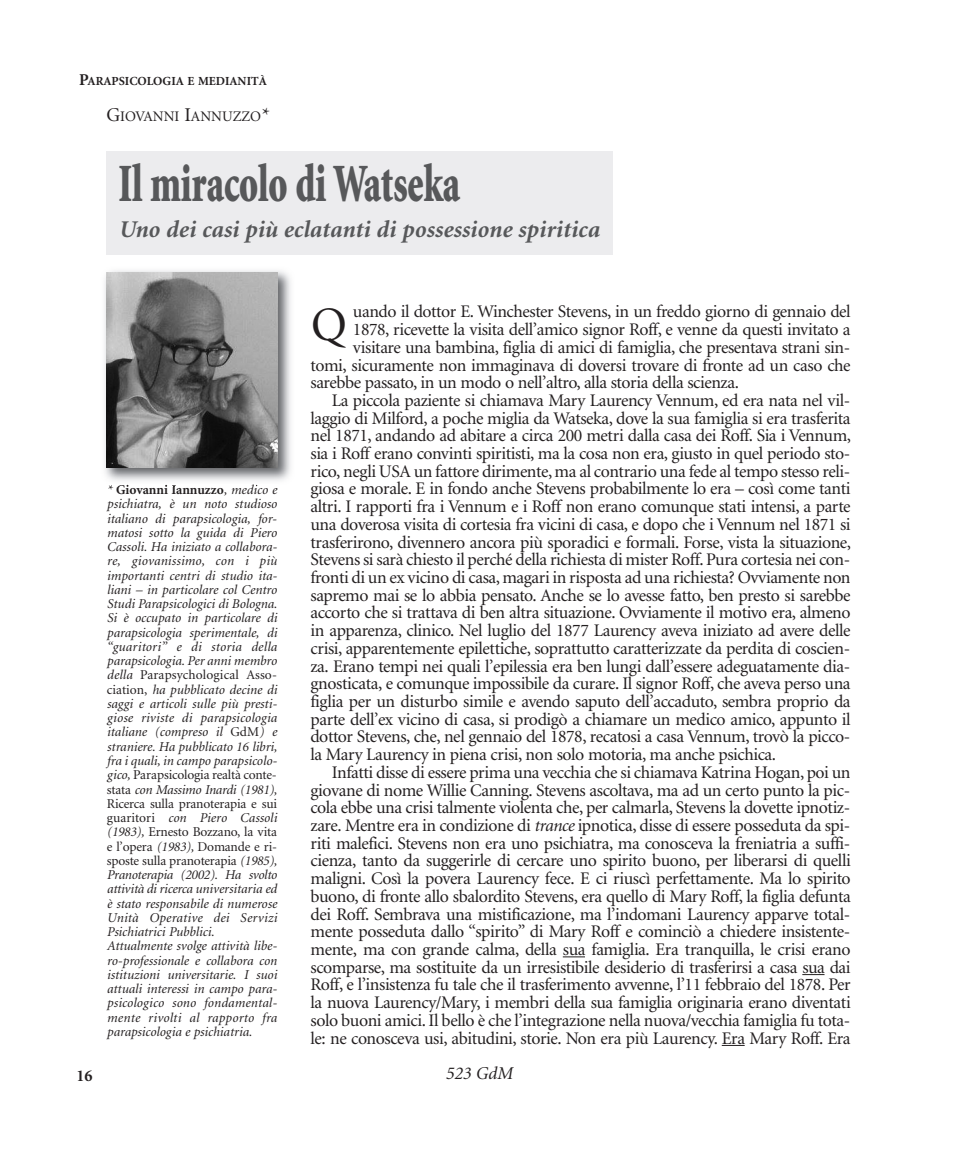
<style>
.page{position:relative;width:957px;height:1170px;background:#fff}
.page>*{position:absolute;margin:0;border:0;box-sizing:border-box;transform-origin:0 0}
.t1{font:900 54px "Minion";color:#57585a;scale:.67 1}
.t2{font:48px "Minion";color:#231f20}
.t3{font:italic 700 24px "Minion";color:#57585a}
.t4{font:italic 18px "Minion";color:#231f20}
.t5{font:17.7px "Minion";letter-spacing:-.025em;color:#231f20}
.t6{font:700 16.5px "Minion";color:#231f20}
.t7{font:14.7px "Minion";color:#231f20}
.t8{font:italic 13.5px/14.2px "Minion";color:#231f20}
.t9{font:700 12.3px "Minion";color:#231f20}
.s1{font-size:16.5px}
.s2{font-size:19.5px}
.s3{font-weight:700;font-style:normal}
.s4{font-style:normal}
.s5{font-style:italic}
</style>
<div class="page">
<svg style="left:563px;top:956px;width:22px;height:1px"></svg>
<svg style="left:802px;top:974px;width:22px;height:1px"></svg>
<svg style="left:722px;top:1044px;width:22px;height:1px"></svg>
<div style="left:106px;top:151px;width:507px;height:103px;background:#ececee"></div>
<img style="left:104px;top:270px;width:187px;height:211px">
<img style="left:118px;top:485px;width:58px;height:1px">
<img style="left:106px;top:272px;width:171px;height:195px">
<p class="t9" style="left:79px;top:76px;width:189px"><span class="s1">P</span>ARAPSICOLOGIA E MEDIANITÀ</p>
<p class="t7" style="left:106px;top:110px;width:165px"><span class="s2">G</span>IOVANNI <span class="s2">I</span>ANNUZZO<span class="s2">*</span></p>
<h1 class="t1" style="left:118px;top:163px;width:512px">Il miracolo di Watseka</h1>
<h3 class="t3" style="left:118px;top:219px;width:482px">Uno dei casi più eclatanti di possessione spiritica</h3>
<p class="t8" style="left:107px;top:483px;width:172px">* <span class="s3">Giovanni Iannuzzo</span>, medico e psichiatra, è un noto studioso italiano di parapsicologia, for&shy;matosi sotto la guida di Piero<br>Cassoli. Ha iniziato a collabora&shy;re, giovanissimo, con i più importanti centri di studio ita&shy;liani – in particolare col Centro<br>Studi Parapsicologici di Bologna.<br>Si è occupato in particolare di parapsicologia sperimentale, di “guaritori” e di storia della parapsicologia. Per anni membro della <span class="s4">Parapsychological Asso&shy;ciation,</span> ha pubblicato decine di saggi e articoli sulle più presti&shy;giose riviste di parapsicologia italiane (compreso il <span class="s4">GdM</span>) e straniere. Ha pubblicato 16 libri, fra i quali, in campo parapsicolo&shy;gico, <span class="s4">Parapsicologia realtà conte&shy;stata</span> con Massimo Inardi (1981),<br><span class="s4">Ricerca sulla pranoterapia e sui guaritori</span> con Piero Cassoli (1983), <span class="s4">Ernesto Bozzano, la vita e l’opera</span> (1983), <span class="s4">Domande e ri&shy;sposte sulla pranoterapia</span> (1985),<br>Pranoterapia (2002). Ha svolto attività di ricerca universitaria ed è stato responsabile di numerose<br>Unità Operative dei Servizi<br>Psichiatrici Pubblici.<br>Attualmente svolge attività libe&shy;ro-professionale e collabora con istituzioni universitarie. I suoi attuali interessi in campo para&shy;psicologico sono fondamental&shy;mente rivolti al rapporto fra parapsicologia e psichiatria.</p>
<p class="t5" style="left:353px;top:305px;width:499px">uando il dottor E. Winchester Stevens, in un freddo giorno di gennaio del</p>
<p class="t5" style="left:353px;top:322px;width:499px">1878, ricevette la visita dell’amico signor Roff, e venne da questi invitato a</p>
<p class="t5" style="left:353px;top:340px;width:499px">visitare una bambina, figlia di amici di famiglia, che presentava strani sin-</p>
<p class="t5" style="left:310px;top:358px;width:542px">tomi, sicuramente non immaginava di doversi trovare di fronte ad un caso che</p>
<p class="t5" style="left:310px;top:375px;width:430px">sarebbe passato, in un modo o nell’altro, alla storia della scienza.</p>
<p class="t5" style="left:332px;top:393px;width:520px">La piccola paziente si chiamava Mary Laurency Vennum, ed era nata nel vil-</p>
<p class="t5" style="left:310px;top:411px;width:542px">laggio di Milford, a poche miglia da Watseka, dove la sua famiglia si era trasferita</p>
<p class="t5" style="left:310px;top:429px;width:542px">nel 1871, andando ad abitare a circa 200 metri dalla casa dei Roff. Sia i Vennum,</p>
<p class="t5" style="left:310px;top:446px;width:541px">sia i Roff erano convinti spiritisti, ma la cosa non era, giusto in quel periodo sto-</p>
<p class="t5" style="left:310px;top:464px;width:541px">rico, negli USA un fattore dirimente, ma al contrario una fede al tempo stesso reli-</p>
<p class="t5" style="left:310px;top:482px;width:541px">giosa e morale. E in fondo anche Stevens probabilmente lo era – così come tanti</p>
<p class="t5" style="left:310px;top:499px;width:542px">altri. I rapporti fra i Vennum e i Roff non erano comunque stati intensi, a parte</p>
<p class="t5" style="left:310px;top:517px;width:541px">una doverosa visita di cortesia fra vicini di casa, e dopo che i Vennum nel 1871 si</p>
<p class="t5" style="left:310px;top:535px;width:542px">trasferirono, divennero ancora più sporadici e formali. Forse, vista la situazione,</p>
<p class="t5" style="left:310px;top:552px;width:541px">Stevens si sarà chiesto il perché della richiesta di mister Roff.Pura cortesia nei con-</p>
<p class="t5" style="left:310px;top:570px;width:541px">fronti di un ex vicino di casa,magari in risposta ad una richiesta? Ovviamente non</p>
<p class="t5" style="left:310px;top:588px;width:542px">sapremo mai se lo abbia pensato. Anche se lo avesse fatto, ben presto si sarebbe</p>
<p class="t5" style="left:310px;top:606px;width:542px">accorto che si trattava di ben altra situazione. Ovviamente il motivo era, almeno</p>
<p class="t5" style="left:310px;top:623px;width:542px">in apparenza, clinico. Nel luglio del 1877 Laurency aveva iniziato ad avere delle</p>
<p class="t5" style="left:310px;top:641px;width:541px">crisi, apparentemente epilettiche, soprattutto caratterizzate da perdita di coscien-</p>
<p class="t5" style="left:310px;top:659px;width:541px">za. Erano tempi nei quali l’epilessia era ben lungi dall’essere adeguatamente dia-</p>
<p class="t5" style="left:310px;top:676px;width:541px">gnosticata, e comunque impossibile da curare. Il signor Roff, che aveva perso una</p>
<p class="t5" style="left:310px;top:694px;width:541px">figlia per un disturbo simile e avendo saputo dell’accaduto, sembra proprio da</p>
<p class="t5" style="left:310px;top:712px;width:542px">parte dell’ex vicino di casa, si prodigò a chiamare un medico amico, appunto il</p>
<p class="t5" style="left:310px;top:729px;width:541px">dottor Stevens, che, nel gennaio del 1878, recatosi a casa Vennum, trovò la picco-</p>
<p class="t5" style="left:310px;top:747px;width:467px">la Mary Laurency in piena crisi, non solo motoria, ma anche psichica.</p>
<p class="t5" style="left:332px;top:765px;width:520px">Infatti disse di essere prima una vecchia che si chiamava Katrina Hogan,poi un</p>
<p class="t5" style="left:310px;top:783px;width:541px">giovane di nome Willie Canning. Stevens ascoltava, ma ad un certo punto la pic-</p>
<p class="t5" style="left:310px;top:800px;width:541px">cola ebbe una crisi talmente violenta che, per calmarla, Stevens la dovette ipnotiz-</p>
<p class="t5" style="left:310px;top:818px;width:541px">zare. Mentre era in condizione di <span class="s5">trance</span> ipnotica, disse di essere posseduta da spi-</p>
<p class="t5" style="left:310px;top:836px;width:541px">riti malefici. Stevens non era uno psichiatra, ma conosceva la freniatria a suffi-</p>
<p class="t5" style="left:310px;top:853px;width:542px">cienza, tanto da suggerirle di cercare uno spirito buono, per liberarsi di quelli</p>
<p class="t5" style="left:310px;top:871px;width:542px">maligni. Così la povera Laurency fece. E ci riuscì perfettamente. Ma lo spirito</p>
<p class="t5" style="left:310px;top:889px;width:542px">buono, di fronte allo sbalordito Stevens, era quello di Mary Roff, la figlia defunta</p>
<p class="t5" style="left:310px;top:906px;width:541px">dei Roff. Sembrava una mistificazione, ma l’indomani Laurency apparve total-</p>
<p class="t5" style="left:311px;top:924px;width:541px">mente posseduta dallo “spirito” di Mary Roff e cominciò a chiedere insistente-</p>
<p class="t5" style="left:311px;top:942px;width:541px">mente, ma con grande calma, della sua famiglia. Era tranquilla, le crisi erano</p>
<p class="t5" style="left:310px;top:960px;width:542px">scomparse, ma sostituite da un irresistibile desiderio di trasferirsi a casa sua dai</p>
<p class="t5" style="left:310px;top:977px;width:542px">Roff, e l’insistenza fu tale che il trasferimento avvenne, l’11 febbraio del 1878. Per</p>
<p class="t5" style="left:310px;top:995px;width:542px">la nuova Laurency/Mary, i membri della sua famiglia originaria erano diventati</p>
<p class="t5" style="left:310px;top:1013px;width:541px">solo buoni amici. Il bello è che l’integrazione nella nuova/vecchia famiglia fu tota-</p>
<p class="t5" style="left:310px;top:1030px;width:541px">le: ne conosceva usi, abitudini, storie. Non era più Laurency. Era Mary Roff. Era</p>
<h2 class="t2" style="left:311px;top:305px;width:37px">Q</h2>
<p class="t6" style="left:77px;top:1069px;width:18px">16</p>
<p class="t4" style="left:445px;top:1065px;width:68px">523 GdM</p>
</div>
